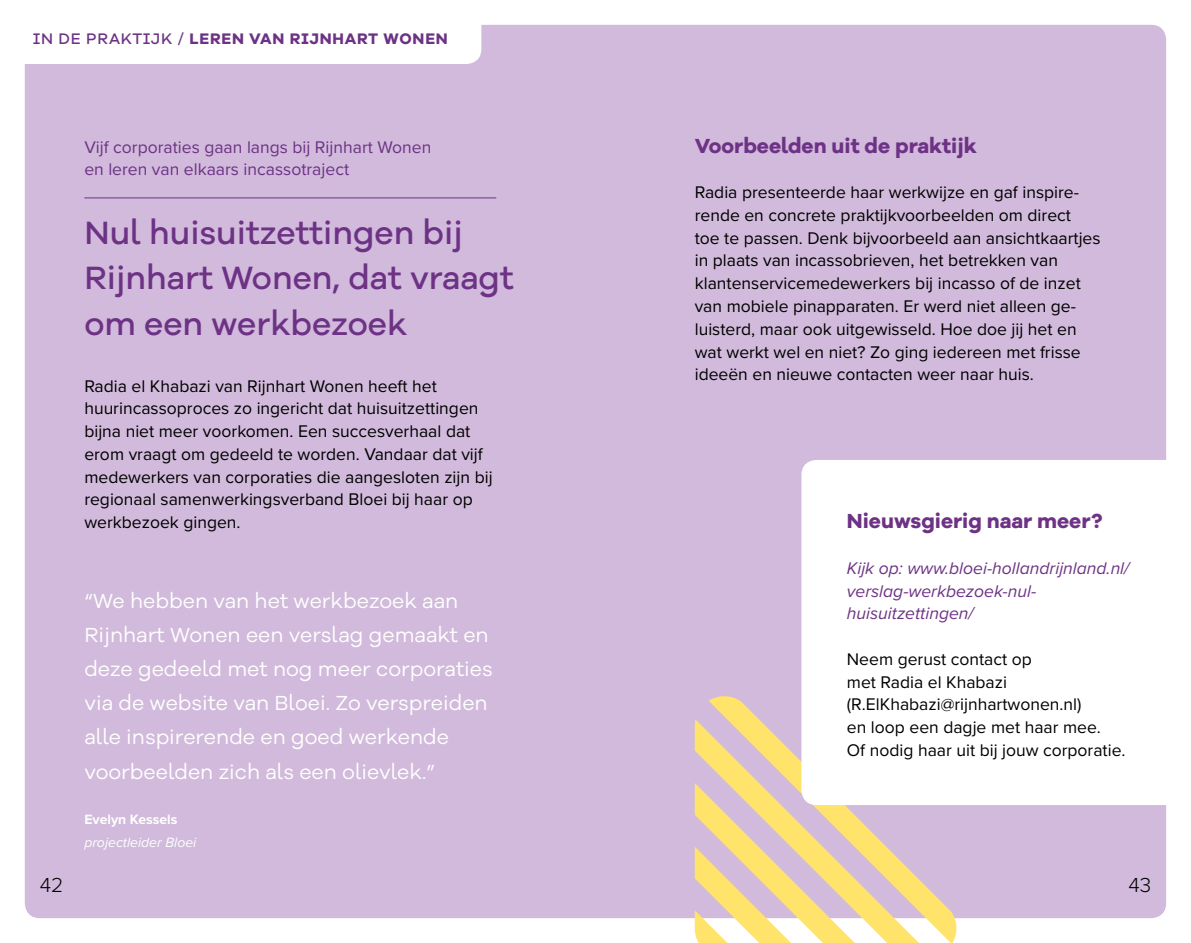
<style>
.page{position:relative;width:1191px;height:943px;background:#fff}
.page>*{position:absolute;margin:0;border:0;box-sizing:border-box;transform-origin:0 0}
.t1{font:500 33.25px/45.5px "Galano Grotesque Alt";color:#6d3285}
.t2{font:21px/34.1px "Galano Grotesque Alt";color:#fff}
.t3{font:700 21px "Galano Grotesque Alt";color:#6d3285}
.t4{font:300 21px "Proxima Nova";color:#000}
.t5{font:17.5px/22.8px "Proxima Nova";color:#000}
.t6{font:italic 17.5px/22.8px "Proxima Nova";color:#6d3285}
.t7{font:17.5px/22.8px "Proxima Nova";color:#6d3285}
.t8{font:700 15.75px "Galano Grotesque Alt";letter-spacing:.05em;color:#6d3285}
.t9{font:italic 14px "Proxima Nova";color:#fff}
.t10{font:700 14px "Proxima Nova";color:#fff}
.s1{font-weight:500}
</style>
<div class="page">
<div style="left:25px;top:25px;width:1141px;height:893px;background:#d1badb;border-radius:15px"></div>
<svg style="left:694px;top:696px;width:264px;height:247px"></svg>
<hr style="left:84px;top:198px;width:412px;height:1px;background:#6d3285">
<div style="left:25px;top:25px;width:456px;height:39px;background:#fff"></div>
<div style="left:801px;top:460px;width:365px;height:345px;background:#fff"></div>
<p class="t8" style="left:33px;top:28px;width:416px"><span class="s1">IN DE PRAKTIJK /</span> LEREN VAN RIJNHART WONEN</p>
<p class="t7" style="left:84px;top:135px;width:348px">Vijf corporaties gaan langs bij Rijnhart Wonen en leren van elkaars incassotraject</p>
<h1 class="t1" style="left:84px;top:209px;width:431px">Nul huisuitzettingen bij<br>Rijnhart Wonen, dat vraagt om een werkbezoek</h1>
<p class="t5" style="left:84px;top:373px;width:410px">Radia el Khabazi van Rijnhart Wonen heeft het huurincassoproces zo ingericht dat huisuitzettingen bijna niet meer voorkomen. Een succesverhaal dat erom vraagt om gedeeld te worden. Vandaar dat vijf medewerkers van corporaties die aangesloten zijn bij regionaal samenwerkingsverband Bloei bij haar op werkbezoek gingen.</p>
<p class="t2" style="left:84px;top:583px;width:410px">“We hebben van het werkbezoek aan Rijnhart Wonen een verslag gemaakt en deze gedeeld met nog meer corporaties via de website van Bloei. Zo verspreiden alle inspirerende en goed werkende voorbeelden zich als een olievlek.”</p>
<p class="t10" style="left:84px;top:809px;width:95px">Evelyn Kessels</p>
<p class="t9" style="left:84px;top:831px;width:114px">projectleider Bloei</p>
<p class="t3" style="left:694px;top:132px;width:284px">Voorbeelden uit de praktijk</p>
<p class="t5" style="left:694px;top:180px;width:407px">Radia presenteerde haar werkwijze en gaf inspire&shy;rende en concrete praktijkvoorbeelden om direct<br>toe te passen. Denk bijvoorbeeld aan ansichtkaartjes in plaats van incassobrieven, het betrekken van klantenservicemedewerkers bij incasso of de inzet van mobiele pinapparaten. Er werd niet alleen ge&shy;luisterd, maar ook uitgewisseld. Hoe doe jij het en wat werkt wel en niet? Zo ging iedereen met frisse ideeën en nieuwe contacten weer naar huis.</p>
<p class="t3" style="left:847px;top:507px;width:257px">Nieuwsgierig naar meer?</p>
<p class="t6" style="left:847px;top:555px;width:284px">Kijk op: www.bloei-hollandrijnland.nl/ verslag-werkbezoek-nul&shy;huisuitzettingen/</p>
<p class="t5" style="left:847px;top:646px;width:280px">Neem gerust contact op<br>met Radia el Khabazi (R.ElKhabazi@rijnhartwonen.nl)<br>en loop een dagje met haar mee.<br>Of nodig haar uit bij jouw corporatie.</p>
<p class="t4" style="left:40px;top:869px;width:25px">42</p>
<p class="t4" style="left:1128px;top:869px;width:24px">43</p>
</div>
